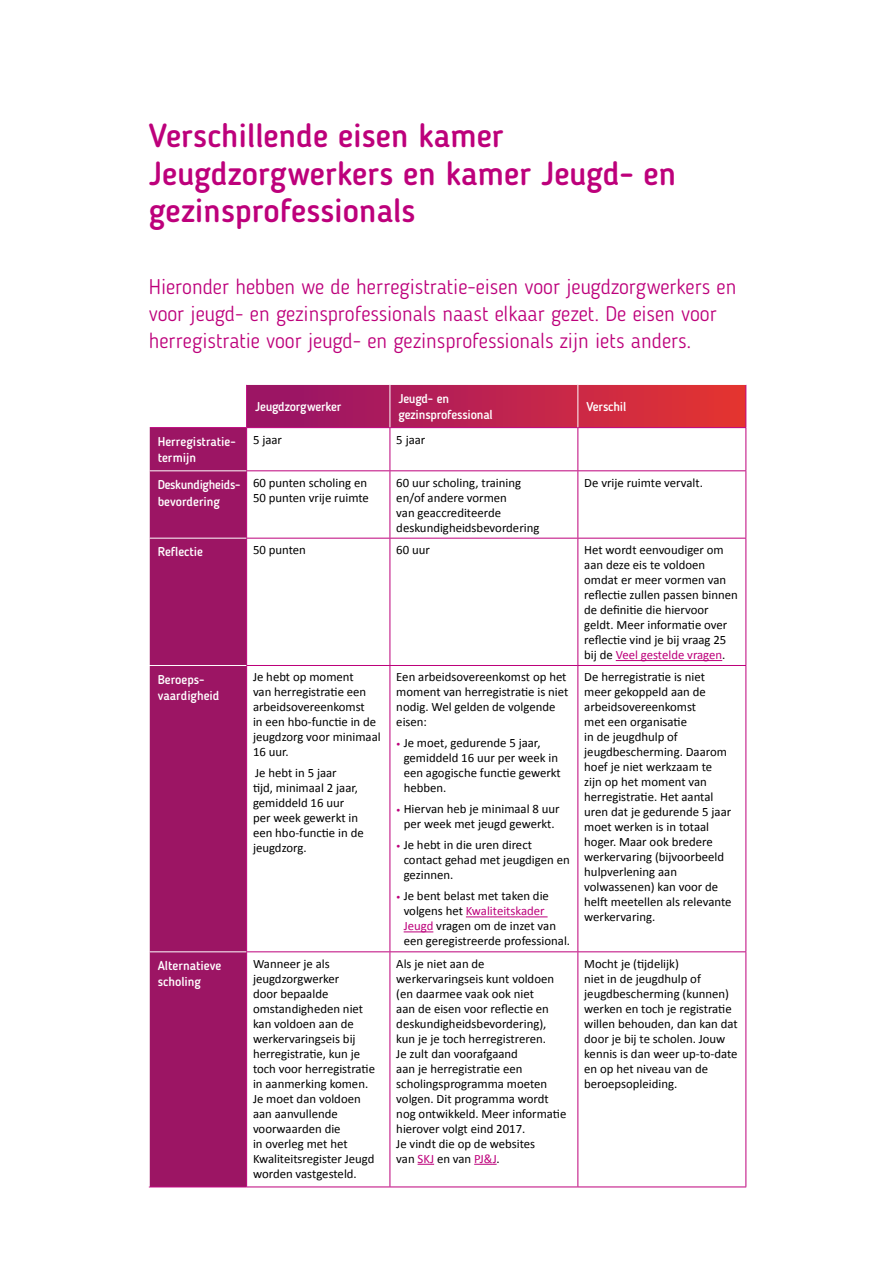
<style>
.page{position:relative;width:893px;height:1263px;background:#fff}
.page>*{position:absolute;margin:0;border:0;box-sizing:border-box;transform-origin:0 0}
.t1{font:500 33px/37.5px "Blogger Sans";color:#bd007b}
.t2{font:300 21px/27px "Blogger Sans";color:#bd007b}
.t3{font:12.75px/15px "Calibri";color:#000}
.t4{font:500 12.75px/16.5px "Blogger Sans";letter-spacing:-.005em;color:#fff}
.s1{color:#bd007b}
.s2{font-size:9px;color:#bd007b}
</style>
<div class="page">
<svg style="left:247px;top:385px;width:498px;height:42px;background:#bd234e"></svg>
<div style="left:150px;top:428px;width:96px;height:758px;background:#9c1564"></div>
<hr style="left:246px;top:385px;width:1px;height:42px;background:#bd007b">
<hr style="left:745px;top:385px;width:1px;height:42px;background:#bd007b">
<hr style="left:150px;top:427px;width:97px;height:1px;background:#bd007b">
<hr style="left:247px;top:427px;width:143px;height:1px;background:#bd007b">
<hr style="left:246px;top:428px;width:1px;height:42px;background:#bd007b">
<hr style="left:390px;top:427px;width:188px;height:1px;background:#bd007b">
<hr style="left:390px;top:428px;width:1px;height:42px;background:#bd007b">
<hr style="left:578px;top:427px;width:168px;height:1px;background:#bd007b">
<hr style="left:577px;top:428px;width:1px;height:42px;background:#bd007b">
<hr style="left:745px;top:428px;width:1px;height:42px;background:#bd007b">
<hr style="left:246px;top:470px;width:144px;height:1px;background:#bd007b">
<hr style="left:246px;top:471px;width:1px;height:67px;background:#bd007b">
<hr style="left:390px;top:470px;width:188px;height:1px;background:#bd007b">
<hr style="left:390px;top:471px;width:1px;height:67px;background:#bd007b">
<hr style="left:578px;top:470px;width:168px;height:1px;background:#bd007b">
<hr style="left:577px;top:471px;width:1px;height:67px;background:#bd007b">
<hr style="left:745px;top:471px;width:1px;height:67px;background:#bd007b">
<hr style="left:246px;top:538px;width:144px;height:1px;background:#bd007b">
<hr style="left:246px;top:538px;width:1px;height:127px;background:#bd007b">
<hr style="left:390px;top:538px;width:188px;height:1px;background:#bd007b">
<hr style="left:390px;top:538px;width:1px;height:127px;background:#bd007b">
<hr style="left:578px;top:538px;width:168px;height:1px;background:#bd007b">
<hr style="left:577px;top:538px;width:1px;height:127px;background:#bd007b">
<hr style="left:745px;top:538px;width:1px;height:127px;background:#bd007b">
<hr style="left:246px;top:665px;width:144px;height:1px;background:#bd007b">
<hr style="left:246px;top:666px;width:1px;height:285px;background:#bd007b">
<hr style="left:390px;top:665px;width:188px;height:1px;background:#bd007b">
<hr style="left:390px;top:666px;width:1px;height:285px;background:#bd007b">
<hr style="left:578px;top:665px;width:168px;height:1px;background:#bd007b">
<hr style="left:577px;top:666px;width:1px;height:285px;background:#bd007b">
<hr style="left:745px;top:666px;width:1px;height:285px;background:#bd007b">
<hr style="left:246px;top:951px;width:144px;height:1px;background:#bd007b">
<hr style="left:246px;top:952px;width:1px;height:234px;background:#bd007b">
<hr style="left:390px;top:951px;width:188px;height:1px;background:#bd007b">
<hr style="left:390px;top:952px;width:1px;height:234px;background:#bd007b">
<hr style="left:578px;top:951px;width:168px;height:1px;background:#bd007b">
<hr style="left:577px;top:952px;width:1px;height:234px;background:#bd007b">
<hr style="left:745px;top:952px;width:1px;height:234px;background:#bd007b">
<hr style="left:149px;top:1186px;width:98px;height:1px;background:#bd007b">
<hr style="left:247px;top:1186px;width:143px;height:1px;background:#bd007b">
<hr style="left:390px;top:1186px;width:188px;height:1px;background:#bd007b">
<hr style="left:578px;top:1186px;width:168px;height:1px;background:#bd007b">
<hr style="left:149px;top:470px;width:97px;height:1px;background:#fff">
<hr style="left:149px;top:538px;width:97px;height:1px;background:#fff">
<hr style="left:149px;top:665px;width:97px;height:1px;background:#fff">
<hr style="left:149px;top:951px;width:97px;height:1px;background:#fff">
<hr style="left:390px;top:385px;width:1px;height:42px;background:#fff">
<hr style="left:577px;top:385px;width:1px;height:42px;background:#fff">
<hr style="left:616px;top:660px;width:106px;height:1px;background:#bd007b">
<hr style="left:466px;top:916px;width:82px;height:1px;background:#bd007b">
<svg style="left:404px;top:931px;width:29px;height:1px"></svg>
<svg style="left:418px;top:1164px;width:16px;height:1px"></svg>
<svg style="left:474px;top:1164px;width:23px;height:1px"></svg>
<h1 class="t1" style="left:149px;top:117px;width:529px">Verschillende eisen kamer<br>Jeugdzorgwerkers en kamer Jeugd- en gezinsprofessionals</h1>
<h2 class="t2" style="left:149px;top:273px;width:589px">Hieronder hebben we de herregistratie-eisen voor jeugdzorgwerkers en voor jeugd- en gezinsprofessionals naast elkaar gezet. De eisen voor herregistratie voor jeugd- en gezinsprofessionals zijn iets anders.</h2>
<p class="t4" style="left:255px;top:398px;width:88px">Jeugdzorgwerker</p>
<p class="t4" style="left:398px;top:390px;width:96px">Jeugd- en gezinsprofessional</p>
<p class="t4" style="left:586px;top:398px;width:41px">Verschil</p>
<p class="t4" style="left:158px;top:433px;width:80px">Herregistratie&shy;termijn</p>
<p class="t3" style="left:253px;top:431px;width:31px">5 jaar</p>
<p class="t3" style="left:396px;top:431px;width:31px">5 jaar</p>
<p class="t4" style="left:158px;top:476px;width:84px">Deskundigheids&shy;bevordering</p>
<p class="t3" style="left:253px;top:474px;width:117px">60 punten scholing en<br>50 punten vrije ruimte</p>
<p class="t3" style="left:396px;top:474px;width:145px">60 uur scholing, training en/of andere vormen<br>van geaccrediteerde deskundigheidsbevordering</p>
<p class="t3" style="left:584px;top:474px;width:120px">De vrije ruimte vervalt.</p>
<p class="t4" style="left:158px;top:544px;width:47px">Reflectie</p>
<p class="t3" style="left:253px;top:542px;width:54px">50 punten</p>
<p class="t3" style="left:396px;top:542px;width:35px">60 uur</p>
<p class="t3" style="left:584px;top:542px;width:155px">Het wordt eenvoudiger om aan deze eis te voldoen omdat er meer vormen van reflectie zullen passen binnen de definitie die hiervoor geldt. Meer informatie over reflectie vind je bij vraag 25 bij de <span class="s1">Veel gestelde vragen</span>.</p>
<p class="t4" style="left:158px;top:671px;width:63px">Beroeps&shy;vaardigheid</p>
<p class="t3" style="left:253px;top:669px;width:129px">Je hebt op moment<br>van herregistratie een arbeidsovereenkomst<br>in een hbo-functie in de jeugdzorg voor minimaal<br>16 uur.</p>
<p class="t3" style="left:253px;top:765px;width:112px">Je hebt in 5 jaar<br>tijd, minimaal 2 jaar, gemiddeld 16 uur per week gewerkt in een hbo-functie in de jeugdzorg.</p>
<p class="t3" style="left:584px;top:669px;width:149px">De herregistratie is niet meer gekoppeld aan de arbeidsovereenkomst<br>met een organisatie<br>in de jeugdhulp of jeugdbescherming. Daarom hoef je niet werkzaam te zijn op het moment van herregistratie. Het aantal uren dat je gedurende 5 jaar moet werken is in totaal hoger. Maar ook bredere werkervaring (bijvoorbeeld hulpverlening aan volwassenen) kan voor de helft meetellen als relevante werkervaring.</p>
<p class="t3" style="left:396px;top:669px;width:174px">Een arbeidsovereenkomst op het moment van herregistratie is niet nodig. Wel gelden de volgende eisen:</p>
<p class="t3" style="left:404px;top:735px;width:159px;text-indent:-7px"><span class="s2">•</span> Je moet, gedurende 5 jaar, gemiddeld 16 uur per week in een agogische functie gewerkt hebben.</p>
<p class="t3" style="left:396px;top:801px;width:165px;text-align:center"><span class="s2">•</span> Hiervan heb je minimaal 8 uur per week met jeugd gewerkt.</p>
<p class="t3" style="left:404px;top:837px;width:168px;text-indent:-7px"><span class="s2">•</span> Je hebt in die uren direct contact gehad met jeugdigen en gezinnen.</p>
<p class="t3" style="left:404px;top:888px;width:168px;text-indent:-7px"><span class="s2">•</span> Je bent belast met taken die volgens het <span class="s1">Kwaliteitskader<br>Jeugd</span> vragen om de inzet van een geregistreerde professional.</p>
<p class="t4" style="left:158px;top:957px;width:65px">Alternatieve scholing</p>
<p class="t3" style="left:253px;top:955px;width:124px">Wanneer je als jeugdzorgwerker<br>door bepaalde omstandigheden niet kan voldoen aan de werkervaringseis bij herregistratie, kun je toch voor herregistratie in aanmerking komen.<br>Je moet dan voldoen aan aanvullende voorwaarden die<br>in overleg met het<br>Kwaliteitsregister Jeugd worden vastgesteld.</p>
<p class="t3" style="left:396px;top:955px;width:172px">Als je niet aan de werkervaringseis kunt voldoen (en daarmee vaak ook niet<br>aan de eisen voor reflectie en deskundigheidsbevordering), kun je je toch herregistreren.<br>Je zult dan voorafgaand<br>aan je herregistratie een scholingsprogramma moeten volgen. Dit programma wordt nog ontwikkeld. Meer informatie hierover volgt eind 2017.<br>Je vindt die op de websites<br>van <span class="s1">SKJ</span> en van <span class="s1">PJ&amp;J</span>.</p>
<p class="t3" style="left:584px;top:955px;width:155px">Mocht je (tijdelijk)<br>niet in de jeugdhulp of jeugdbescherming (kunnen) werken en toch je registratie willen behouden, dan kan dat door je bij te scholen. Jouw kennis is dan weer up-to-date en op het niveau van de beroepsopleiding.</p>
</div>
